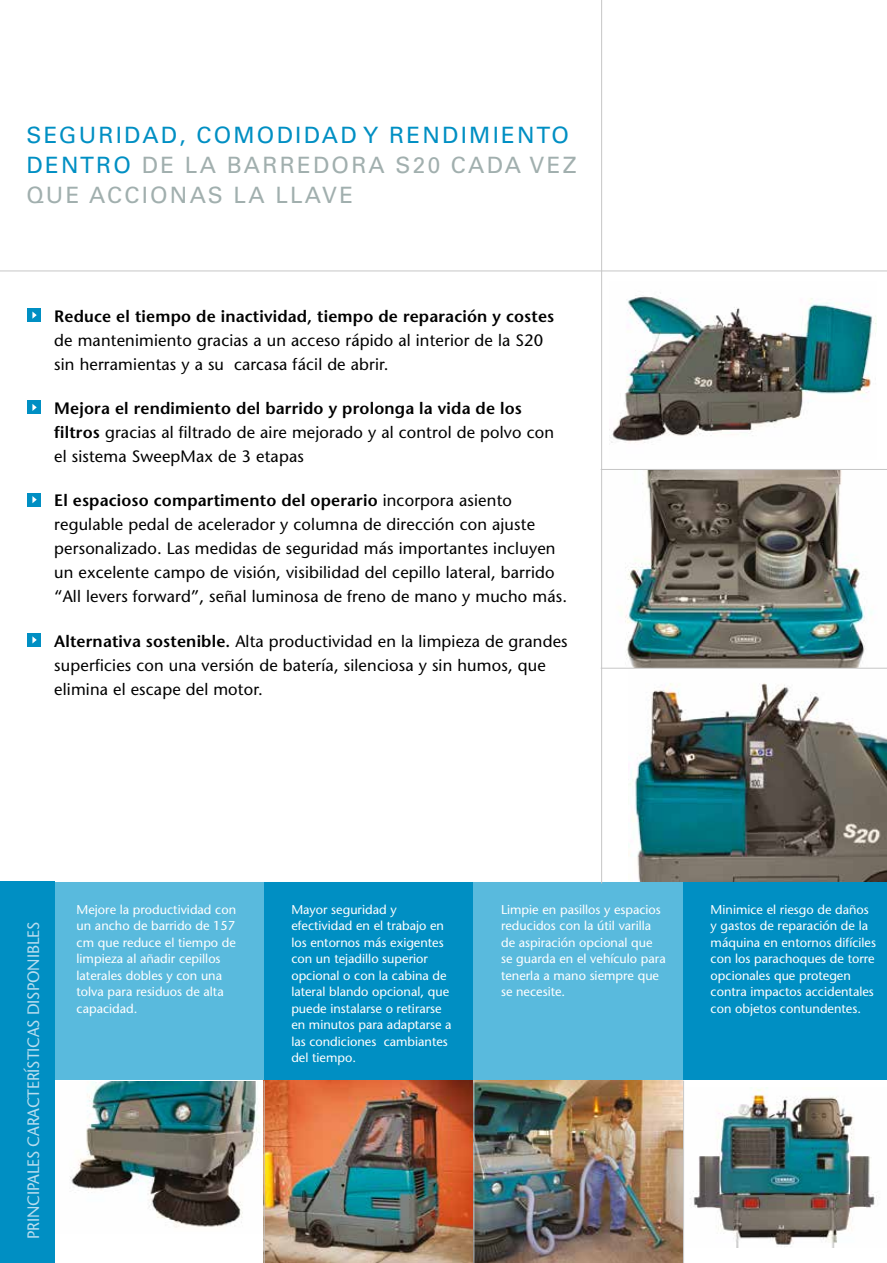
<style>
.page{position:relative;width:887px;height:1263px;background:#fff}
.page>*{position:absolute;margin:0;border:0;box-sizing:border-box;transform-origin:0 0}
.t1{font:22.5px/30px "Univers LT Std";letter-spacing:.1em;color:#a1afae}
.t2{font:500 16.5px/24px "Stone Sans Std";letter-spacing:.01em;color:#000}
.t3{font:600 16.5px "Stone Sans Std";letter-spacing:.01em;color:#000}
.t4{font:500 16.5px "Stone Sans Std";letter-spacing:-.01em;color:#b8ddef;scale:.96 1}
.t5{font:500 12.75px/16.5px "Stone Sans Std";color:#fff}
.s1{color:#008fc3}
.s2{font-weight:600}
</style>
<div class="page">
<div style="left:27px;top:308px;width:14px;height:14px;background:#008fc3"></div>
<svg style="left:32px;top:311px;width:5px;height:8px"></svg>
<div style="left:27px;top:401px;width:14px;height:13px;background:#008fc3"></div>
<svg style="left:32px;top:404px;width:5px;height:7px"></svg>
<div style="left:27px;top:493px;width:14px;height:13px;background:#008fc3"></div>
<svg style="left:32px;top:496px;width:5px;height:7px"></svg>
<div style="left:27px;top:633px;width:14px;height:14px;background:#008fc3"></div>
<svg style="left:32px;top:636px;width:5px;height:7px"></svg>
<hr style="left:0;top:271px;width:886px;height:1px;background:#c6c6c6">
<img style="left:609px;top:295px;width:267px;height:148px">
<img style="left:602px;top:470px;width:284px;height:198px">
<img style="left:628px;top:683px;width:258px;height:198px">
<div style="left:54px;top:881px;width:210px;height:199px;background:#59badd"></div>
<img style="left:54px;top:1081px;width:210px;height:153px">
<div style="left:264px;top:881px;width:209px;height:199px;background:#008fc3"></div>
<div style="left:683px;top:881px;width:203px;height:199px;background:#008fc3"></div>
<div style="left:473px;top:881px;width:210px;height:199px;background:#59badd"></div>
<div style="left:0;top:881px;width:54px;height:382px;background:#008fc3"></div>
<hr style="left:600px;top:469px;width:286px;height:1px;background:#c6c6c6">
<hr style="left:600px;top:668px;width:286px;height:1px;background:#c6c6c6">
<img style="left:265px;top:1080px;width:208px;height:183px">
<img style="left:474px;top:1080px;width:209px;height:183px">
<img style="left:690px;top:1087px;width:187px;height:160px">
<hr style="left:683px;top:1080px;width:1px;height:183px;background:#c6c6c6">
<hr style="left:473px;top:1080px;width:1px;height:183px;background:#c6c6c6">
<hr style="left:264px;top:1080px;width:1px;height:183px;background:#c6c6c6">
<hr style="left:601px;top:0;width:1px;height:883px;background:#c6c6c6">
<h1 class="t1" style="left:27px;top:120px;width:551px"><span class="s1">SEGURIDAD, COMODIDAD Y RENDIMIENTO<br>DENTRO</span> DE LA BARREDORA S20 CADA VEZ<br>QUE ACCIONAS LA LLAVE</h1>
<p class="t3" style="left:54px;top:306px;width:501px">Reduce el tiempo de inactividad, tiempo de reparación y costes</p>
<p class="t2" style="left:54px;top:328px;width:490px">de mantenimiento gracias a un acceso rápido al interior de la S20 sin herramientas y a su carcasa fácil de abrir.</p>
<p class="t2" style="left:54px;top:396px;width:501px"><span class="s2">Mejora el rendimiento del barrido y prolonga la vida de los filtros</span> gracias al filtrado de aire mejorado y al control de polvo con el sistema SweepMax de 3 etapas</p>
<p class="t2" style="left:54px;top:489px;width:514px"><span class="s2">El espacioso compartimento del operario</span> incorpora asiento regulable pedal de acelerador y columna de dirección con ajuste personalizado. Las medidas de seguridad más importantes incluyen un excelente campo de visión, visibilidad del cepillo lateral, barrido “All levers forward”, señal luminosa de freno de mano y mucho más.</p>
<p class="t2" style="left:54px;top:629px;width:514px"><span class="s2">Alternativa sostenible.</span> Alta productividad en la limpieza de grandes superficies con una versión de batería, silenciosa y sin humos, que elimina el escape del motor.</p>
<p class="t4" style="left:23px;top:1239px;width:332px;rotate:-90deg">PRINCIPALES CARACTERÍSTICAS DISPONIBLES</p>
<p class="t5" style="left:76px;top:901px;width:161px">Mejore la productividad con un ancho de barrido de 157 cm que reduce el tiempo de limpieza al añadir cepillos laterales dobles y con una tolva para residuos de alta capacidad.</p>
<p class="t5" style="left:501px;top:901px;width:166px">Limpie en pasillos y espacios reducidos con la útil varilla de aspiración opcional que se guarda en el vehículo para tenerla a mano siempre que se necesite.</p>
<p class="t5" style="left:710px;top:901px;width:167px">Minimice el riesgo de daños y gastos de reparación de la máquina en entornos difíciles con los parachoques de torre opcionales que protegen contra impactos accidentales con objetos contundentes.</p>
<p class="t5" style="left:291px;top:901px;width:162px">Mayor seguridad y efectividad en el trabajo en los entornos más exigentes con un tejadillo superior opcional o con la cabina de lateral blando opcional, que puede instalarse o retirarse en minutos para adaptarse a las condiciones cambiantes del tiempo.</p>
</div>
